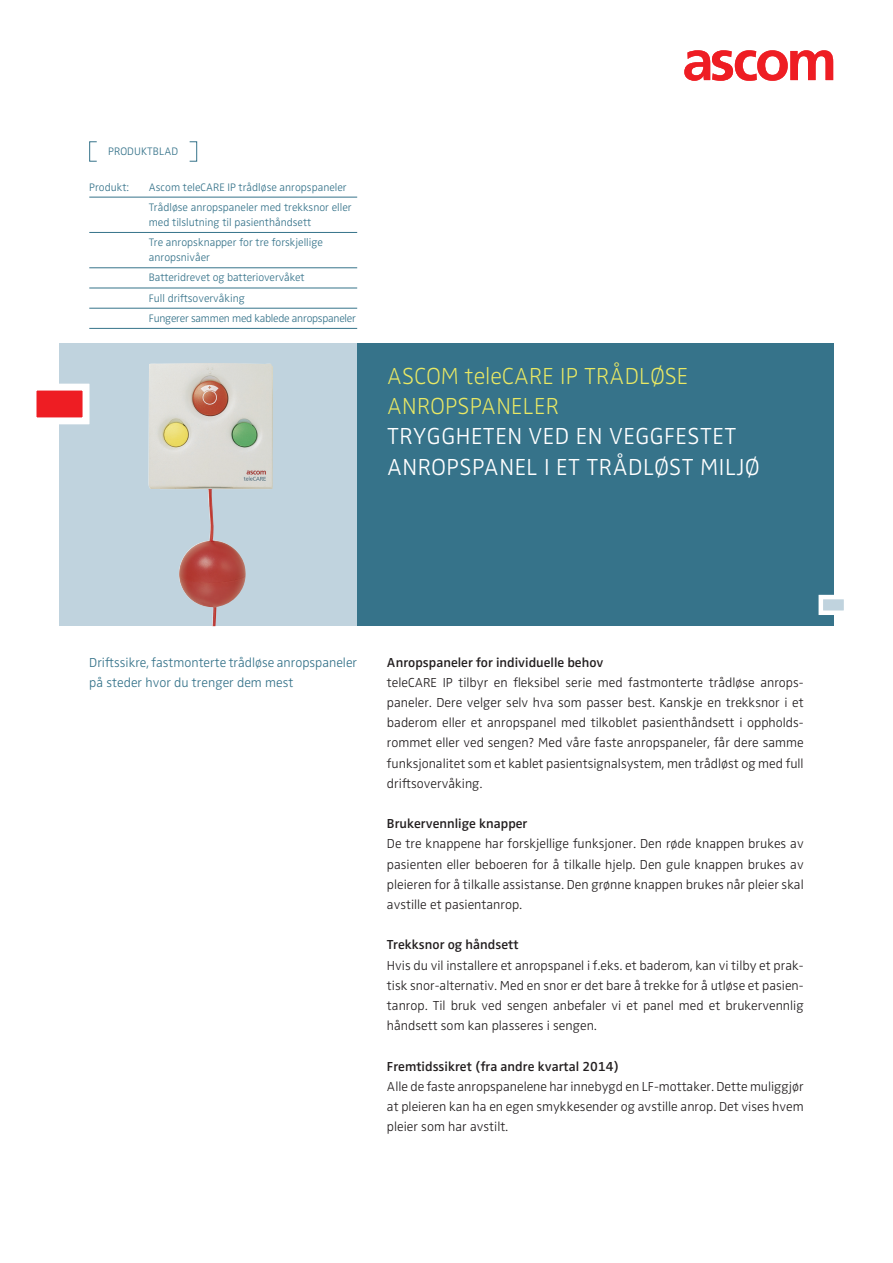
<style>
.page{position:relative;width:893px;height:1263px;background:#fff}
.page>*{position:absolute;margin:0;border:0;box-sizing:border-box;transform-origin:0 0}
.t1{font:300 24px/30.3px "Ascom Zwo";letter-spacing:.02em;color:#fff}
.t2{font:200 24px/30.3px "Ascom Zwo";letter-spacing:.01em;color:#eae964}
.t3{font:300 13.5px/20.2px "Ascom Zwo";color:#231f20;text-align:justify}
.t4{font:600 13.5px "Ascom Zwo";color:#231f20}
.t5{font:300 13.5px/20.2px "Ascom Zwo";color:#36738a}
.t6{font:300 11.25px/20.2px "Ascom Zwo";color:#36738a}
</style>
<div class="page">
<div style="left:60px;top:343px;width:327px;height:283px;background:#c0d3de"></div>
<img style="left:148px;top:363px;width:125px;height:263px">
<div style="left:357px;top:343px;width:476px;height:283px;background:#36738a"></div>
<div style="left:818px;top:595px;width:30px;height:20px;background:#c0d3de;border:4px solid #fff"></div>
<div style="left:30px;top:384px;width:59px;height:40px;background:#ee1d23;border:7px solid #fff"></div>
<svg style="left:684px;top:50px;width:149px;height:31px"></svg>
<hr style="left:89px;top:197px;width:268px;height:1px;background:#36738a">
<hr style="left:89px;top:232px;width:268px;height:1px;background:#36738a">
<hr style="left:89px;top:268px;width:268px;height:1px;background:#36738a">
<hr style="left:89px;top:288px;width:268px;height:1px;background:#36738a">
<hr style="left:89px;top:308px;width:268px;height:1px;background:#36738a">
<hr style="left:89px;top:328px;width:268px;height:1px;background:#36738a">
<div style="left:89px;top:141px;width:8px;height:21px;border:1px solid #36738a"></div>
<div style="left:189px;top:141px;width:8px;height:21px;border:1px solid #36738a"></div>
<p class="t6" style="left:108px;top:141px;width:72px">ProduKTBLAD</p>
<p class="t6" style="left:89px;top:177px;width:41px">Produkt:</p>
<p class="t6" style="left:149px;top:177px;width:204px">Ascom teleCARE IP trådløse anropspaneler<br>Trådløse anropspaneler med trekksnor eller</p>
<p class="t6" style="left:149px;top:212px;width:176px">med tilslutning til pasienthåndsett<br>Tre anropsknapper for tre forskjellige</p>
<p class="t6" style="left:149px;top:247px;width:209px">anropsnivåer<br>Batteridrevet og batteriovervåket<br>Full driftsovervåking<br>Fungerer sammen med kablede anropspaneler</p>
<h1 class="t2" style="left:387px;top:361px;width:303px">ASCOM TELECARE IP TRÅDLØSE<br>ANROPSPANELER</h1>
<h1 class="t1" style="left:387px;top:421px;width:374px">TRYGGHETEN VED EN VEGGFESTET<br>ANROPSPANEL I ET TRÅDLØST MILJØ</h1>
<p class="t5" style="left:89px;top:652px;width:269px">Driftssikre, fastmonterte trådløse anropspaneler på steder hvor du trenger dem mest</p>
<p class="t4" style="left:387px;top:654px;width:218px">Anropspaneler for individuelle behov</p>
<p class="t3" style="left:387px;top:672px;width:418px">teleCARE IP tilbyr en fleksibel serie med fastmonterte trådløse anrops&shy;paneler. Dere velger selv hva som passer best. Kanskje en trekksnor i et baderom eller et anropspanel med tilkoblet pasienthåndsett i oppholds&shy;rommet eller ved sengen? Med våre faste anropspaneler, får dere samme funksjonalitet som et kablet pasientsignalsystem, men trådløst og med full driftsovervåking.</p>
<p class="t4" style="left:387px;top:816px;width:142px">Brukervennlige knapper</p>
<p class="t3" style="left:387px;top:834px;width:418px">De tre knappene har forskjellige funksjoner. Den røde knappen brukes av pasienten eller beboeren for å tilkalle hjelp. Den gule knappen brukes av pleieren for å tilkalle assistanse. Den grønne knappen brukes når pleier skal avstille et pasientanrop.</p>
<p class="t4" style="left:387px;top:937px;width:133px">Trekksnor og håndsett</p>
<p class="t3" style="left:387px;top:955px;width:418px">Hvis du vil installere et anropspanel i f.eks. et baderom, kan vi tilby et prak&shy;tisk snor-alternativ. Med en snor er det bare å trekke for å utløse et pasien&shy;tanrop. Til bruk ved sengen anbefaler vi et panel med et brukervennlig håndsett som kan plasseres i sengen.</p>
<p class="t4" style="left:387px;top:1058px;width:234px">Fremtidssikret (fra andre kvartal 2014)</p>
<p class="t3" style="left:387px;top:1076px;width:418px">Alle de faste anropspanelene har innebygd en LF-mottaker. Dette muliggjør at pleieren kan ha en egen smykkesender og avstille anrop. Det vises hvem pleier som har avstilt.</p>
</div>
